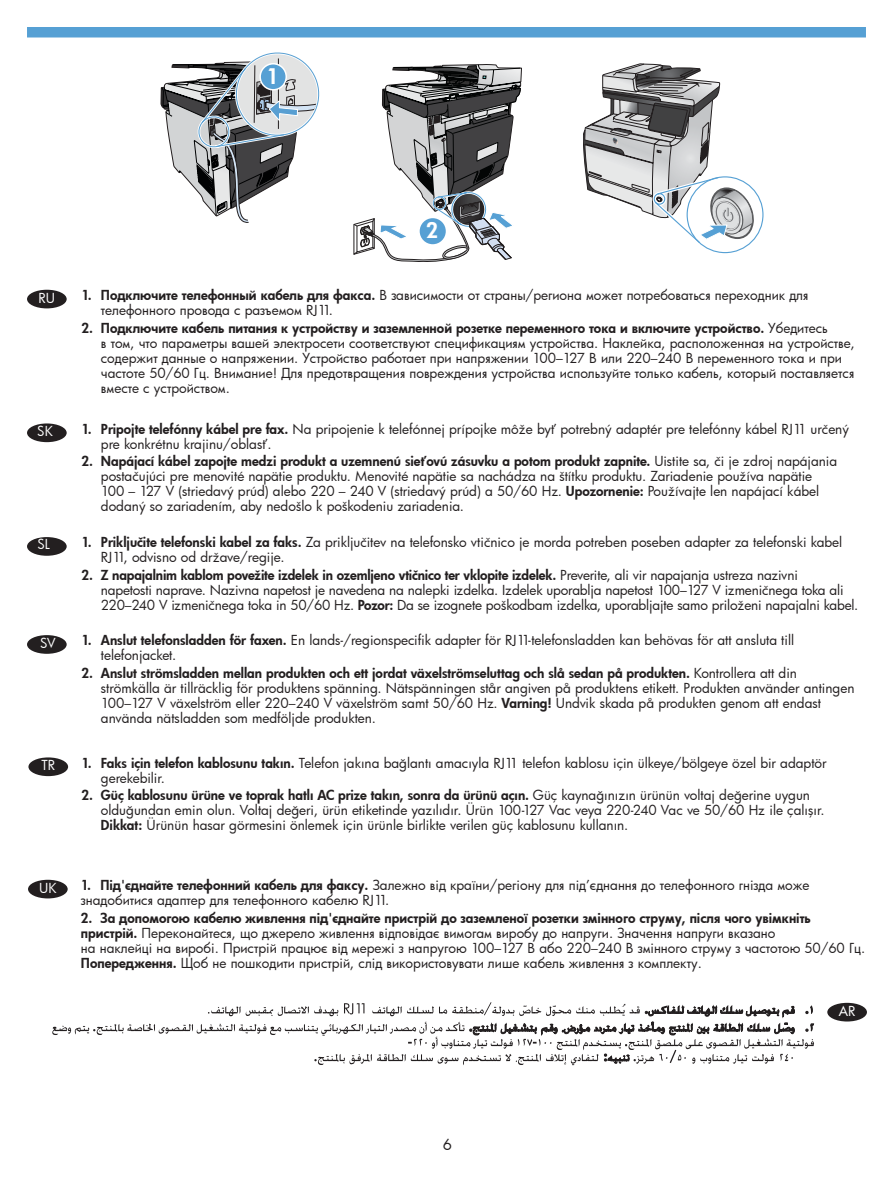
<style>
.page{position:relative;width:893px;height:1188px;background:#fff}
.page>*{position:absolute;margin:0;border:0;box-sizing:border-box;transform-origin:0 0}
.t1{font:21px "Futura Hv";color:#fff}
.t2{font:15px "Futura Bk";color:#231f20}
.t3{font:13.5px/15px "Futura Bk";color:#231f20}
.t4{font:13.5px "Futura Hv";color:#231f20}
.t5{font:13.5px "Futura Bk";color:#fff}
.s1{font-family:"Futura Hv"}
.s2{font-family:"Futura Bk"}
</style>
<div class="page">
<svg style="left:353px;top:64px;width:168px;height:198px"></svg>
<svg style="left:583px;top:64px;width:171px;height:182px"></svg>
<svg style="left:160px;top:52px;width:160px;height:171px"></svg>
<div style="left:27px;top:27px;width:838px;height:11px;background:#56a0d4"></div>
<div style="left:419px;top:218px;width:26px;height:26px;background:#56a0d4;border-radius:50%"></div>
<div style="left:260px;top:64px;width:26px;height:26px;background:#56a0d4;border-radius:50%"></div>
<div style="left:259px;top:63px;width:28px;height:28px;border:2px solid #fff;border-radius:50%"></div>
<div style="left:27px;top:290px;width:40px;height:18px;background:#231f20;border-radius:50%"></div>
<div style="left:27px;top:423px;width:40px;height:19px;background:#231f20;border-radius:50%"></div>
<div style="left:27px;top:537px;width:40px;height:19px;background:#231f20;border-radius:50%"></div>
<div style="left:27px;top:635px;width:40px;height:19px;background:#231f20;border-radius:50%"></div>
<div style="left:28px;top:757px;width:40px;height:19px;background:#231f20;border-radius:50%"></div>
<div style="left:28px;top:880px;width:40px;height:18px;background:#231f20;border-radius:50%"></div>
<div style="left:826px;top:1003px;width:40px;height:19px;background:#231f20;border-radius:50%"></div>
<svg style="left:52px;top:1002px;width:761px;height:63px"></svg>
<h1 class="t1" style="left:266px;top:62px;width:14px">1</h1>
<h1 class="t1" style="left:426px;top:216px;width:14px">2</h1>
<p class="t5" style="left:39px;top:288px;width:18px">RU</p>
<p class="t3" style="left:101px;top:287px;width:708px;text-indent:-19px"><span class="s1">1. Подключите телефонный кабель для факса.</span> В зависимости от страны/региона может потребоваться переходник для телефонного провода с разъемом RJ11.</p>
<p class="t4" style="left:81px;top:319px;width:747px">2. Подключите кабель питания к устройству и заземленной розетке переменного тока и включите устройство. <span class="s2">Убедитесь</span></p>
<p class="t3" style="left:101px;top:335px;width:755px">в том, что параметры вашей электросети соответствуют спецификациям устройства. Наклейка, расположенная на устройстве, содержит данные о напряжении. Устройство работает при напряжении 100–127 В или 220–240 В переменного тока и при частоте 50/60 Гц. Внимание! Для предотвращения повреждения устройства используйте только кабель, который поставляется вместе с устройством.</p>
<p class="t5" style="left:37px;top:422px;width:17px">SK</p>
<p class="t3" style="left:101px;top:421px;width:749px;text-indent:-19px"><span class="s1">1. Pripojte telefónny kábel pre fax.</span> Na pripojenie k telefónnej prípojke môže byť potrebný adaptér pre telefónny kábel RJ11 určený pre konkrétnu krajinu/oblasť.</p>
<p class="t4" style="left:81px;top:452px;width:756px">2. Napájací kábel zapojte medzi produkt a uzemnenú sieťovú zásuvku a potom produkt zapnite. <span class="s2">Uistite sa, či je zdroj napájania</span></p>
<p class="t3" style="left:101px;top:469px;width:719px">postačujúci pre menovité napätie produktu. Menovité napätie sa nachádza na štítku produktu. Zariadenie používa napätie<br>100 – 127 V (striedavý prúd) alebo 220 – 240 V (striedavý prúd) a 50/60 Hz. <span class="s1">Upozornenie:</span> Používajte len napájací kábel dodaný so zariadením, aby nedošlo k poškodeniu zariadenia.</p>
<p class="t5" style="left:37px;top:535px;width:14px">SL</p>
<p class="t3" style="left:101px;top:535px;width:742px;text-indent:-19px"><span class="s1">1. Priključite telefonski kabel za faks.</span> Za priključitev na telefonsko vtičnico je morda potreben poseben adapter za telefonski kabel<br>RJ11, odvisno od države/regije.</p>
<p class="t4" style="left:81px;top:566px;width:717px">2. Z napajalnim kablom povežite izdelek in ozemljeno vtičnico ter vklopite izdelek. <span class="s2">Preverite, ali vir napajanja ustreza nazivni</span></p>
<p class="t3" style="left:101px;top:582px;width:758px">napetosti naprave. Nazivna napetost je navedena na nalepki izdelka. Izdelek uporablja napetost 100–127 V izmeničnega toka ali<br>220–240 V izmeničnega toka in 50/60 Hz. <span class="s1">Pozor:</span> Da se izognete poškodbam izdelka, uporabljajte samo priloženi napajalni kabel.</p>
<p class="t5" style="left:40px;top:634px;width:17px">SV</p>
<p class="t3" style="left:101px;top:633px;width:694px;text-indent:-19px"><span class="s1">1. Anslut telefonsladden för faxen.</span> En lands-/regionspecifik adapter för RJ11-telefonsladden kan behövas för att ansluta till telefonjacket.</p>
<p class="t4" style="left:81px;top:664px;width:716px">2. Anslut strömsladden mellan produkten och ett jordat växelströmseluttag och slå sedan på produkten. <span class="s2">Kontrollera att din</span></p>
<p class="t3" style="left:101px;top:680px;width:754px">strömkälla är tillräcklig för produktens spänning. Nätspänningen står angiven på produktens etikett. Produkten använder antingen<br>100–127 V växelström eller 220–240 V växelström samt 50/60 Hz. <span class="s1">Varning!</span> Undvik skada på produkten genom att endast använda nätsladden som medföljde produkten.</p>
<p class="t5" style="left:41px;top:756px;width:15px">TR</p>
<p class="t3" style="left:101px;top:755px;width:727px;text-indent:-19px"><span class="s1">1. Faks için telefon kablosunu takın.</span> Telefon jakına bağlantı amacıyla RJ11 telefon kablosu için ülkeye/bölgeye özel bir adaptör gerekebilir.</p>
<p class="t4" style="left:81px;top:786px;width:729px">2. Güç kablosunu ürüne ve toprak hatlı AC prize takın, sonra da ürünü açın. <span class="s2">Güç kaynağınızın ürünün voltaj değerine uygun</span></p>
<p class="t3" style="left:101px;top:803px;width:725px">olduğundan emin olun. Voltaj değeri, ürün etiketinde yazılıdır. Ürün 100-127 Vac veya 220-240 Vac ve 50/60 Hz ile çalışır.<br><span class="s1">Dikkat:</span> Ürünün hasar görmesini önlemek için ürünle birlikte verilen güç kablosunu kullanın.</p>
<p class="t5" style="left:39px;top:879px;width:19px">UK</p>
<p class="t3" style="left:81px;top:877px;width:729px"><span class="s1">1. Під'єднайте телефонний кабель для факсу.</span> Залежно від країни/регіону для під’єднання до телефонного гнізда може знадобитися адаптер для телефонного кабелю RJ11.</p>
<p class="t4" style="left:81px;top:909px;width:731px">2. За допомогою кабелю живлення під'єднайте пристрій до заземленої розетки змінного струму, після чого увімкніть</p>
<p class="t3" style="left:81px;top:925px;width:785px"><span class="s1">пристрій.</span> Переконайтеся, що джерело живлення відповідає вимогам виробу до напруги. Значення напруги вказано<br>на наклейці на виробі. Пристрій працює від мережі з напругою 100–127 В або 220–240 В змінного струму з частотою 50/60 Гц.<br><span class="s1">Попередження.</span> Щоб не пошкодити пристрій, слід використовувати лише кабель живлення з комплекту.</p>
<p class="t5" style="left:838px;top:1002px;width:18px">AR</p>
<p class="t2" style="left:442px;top:1134px;width:11px">6</p>
</div>
